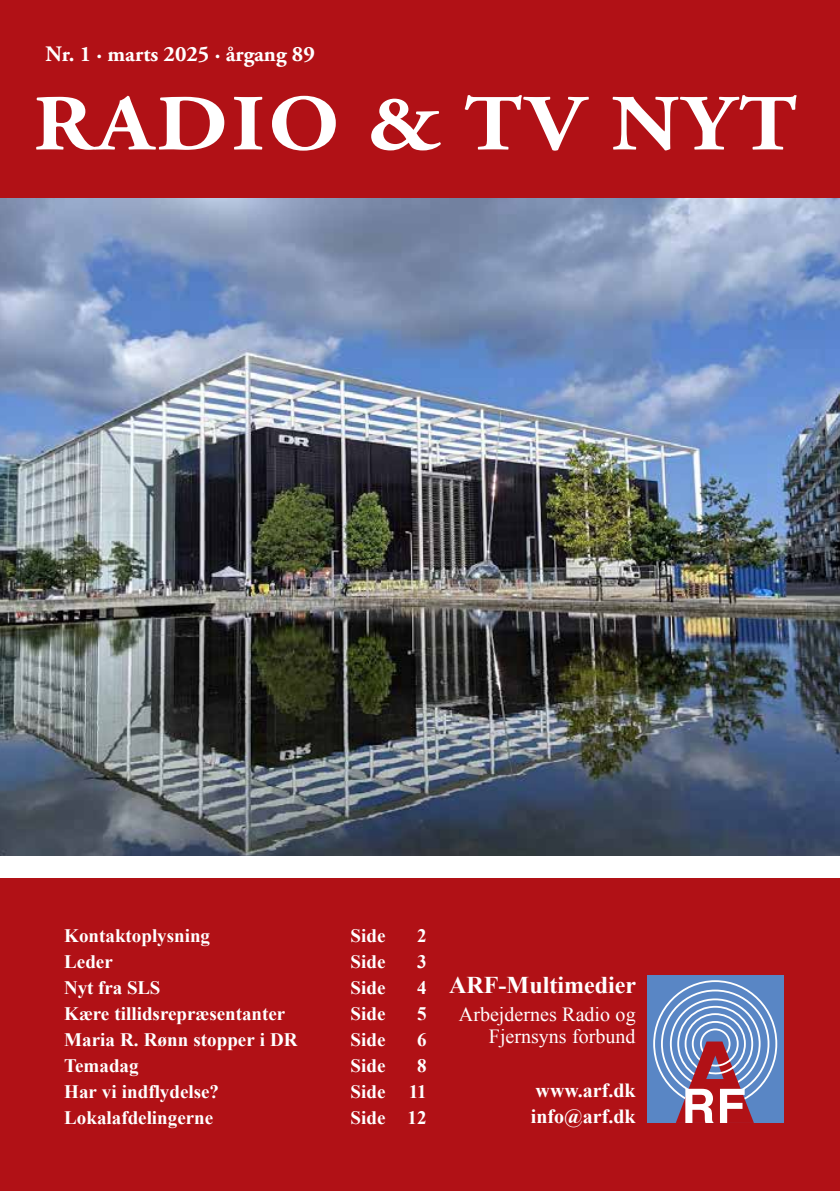
<style>
.page{position:relative;width:840px;height:1191px;background:#fff}
.page>*{position:absolute;margin:0;border:0;box-sizing:border-box;transform-origin:0 0}
.t1{font:700 79.2px "Adobe Garamond Pro";letter-spacing:.04em;color:#fff;scale:1.14 1}
.t2{font:700 24px "Times New Roman";color:#fff}
.t3{font:700 22px "Adobe Garamond Pro";color:#fff}
.t4{font:20px/22px "Times New Roman";color:#fff;text-align:right}
.t5{font:700 20px/26px "Times New Roman";color:#fff}
.t6{font:700 19px "Times New Roman";color:#fff}
</style>
<div class="page">
<div style="left:0;top:0;width:839px;height:198px;background:#b11116"></div>
<div style="left:0;top:878px;width:839px;height:313px;background:#b11116"></div>
<div style="left:646px;top:975px;width:136px;height:148px;background:#5986c5"></div>
<svg style="left:653px;top:980px;width:124px;height:143px"></svg>
<img style="left:0;top:198px;width:839px;height:657px">
<p class="t3" style="left:45px;top:42px;width:271px">Nr. 1 · marts 2025 · årgang 89</p>
<h1 class="t1" style="left:33px;top:78px;width:670px">RADIO &amp; TV NYT</h1>
<p class="t6" style="left:64px;top:922px;width:147px">Kontaktoplysning</p>
<p class="t6" style="left:350px;top:922px;width:36px">Side</p>
<p class="t6" style="left:417px;top:922px;width:11px">2</p>
<p class="t6" style="left:64px;top:948px;width:50px">Leder</p>
<p class="t6" style="left:350px;top:948px;width:36px">Side</p>
<p class="t6" style="left:417px;top:948px;width:11px">3</p>
<p class="t6" style="left:64px;top:974px;width:98px">Nyt fra SLS</p>
<p class="t6" style="left:350px;top:974px;width:36px">Side</p>
<p class="t6" style="left:417px;top:974px;width:11px">4</p>
<p class="t6" style="left:64px;top:1000px;width:222px">Kære tillidsrepræsentanter</p>
<p class="t6" style="left:350px;top:1000px;width:36px">Side</p>
<p class="t6" style="left:417px;top:1000px;width:11px">5</p>
<p class="t6" style="left:64px;top:1026px;width:235px">Maria R. Rønn stopper i DR</p>
<p class="t6" style="left:350px;top:1026px;width:36px">Side</p>
<p class="t6" style="left:417px;top:1026px;width:11px">6</p>
<p class="t6" style="left:64px;top:1052px;width:76px">Temadag</p>
<p class="t6" style="left:350px;top:1052px;width:36px">Side</p>
<p class="t6" style="left:417px;top:1052px;width:11px">8</p>
<p class="t6" style="left:64px;top:1078px;width:156px">Har vi indflydelse?</p>
<p class="t6" style="left:350px;top:1078px;width:77px">Side 11</p>
<p class="t6" style="left:64px;top:1104px;width:150px">Lokalafdelingerne</p>
<p class="t6" style="left:350px;top:1104px;width:77px">Side 12</p>
<p class="t2" style="left:449px;top:968px;width:188px">ARF-Multimedier</p>
<p class="t4" style="left:458px;top:1003px;width:178px">Arbejdernes Radio og<br>Fjernsyns forbund</p>
<p class="t5" style="left:530px;top:1076px;width:106px">www.arf.dk info@arf.dk</p>
</div>
